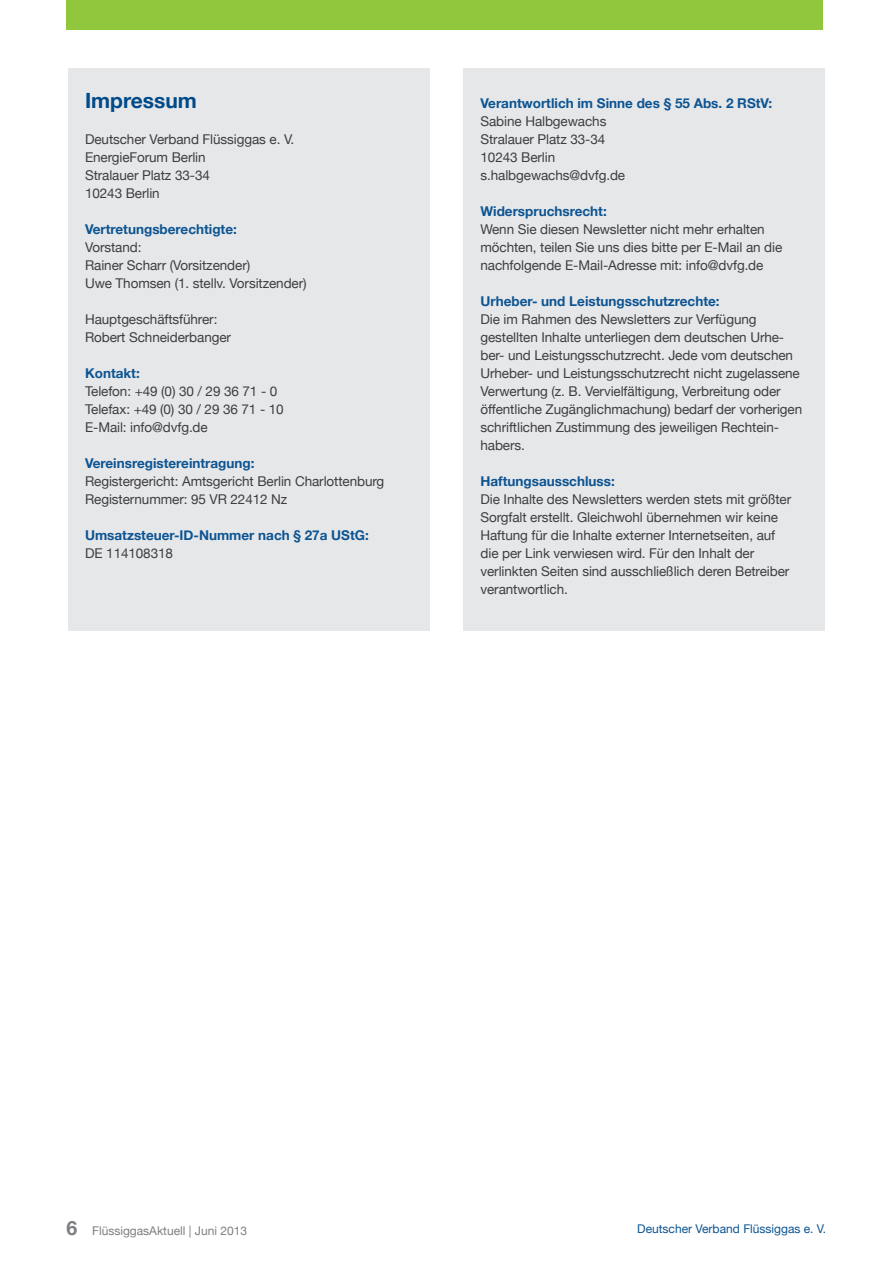
<style>
.page{position:relative;width:893px;height:1263px;background:#fff}
.page>*{position:absolute;margin:0;border:0;box-sizing:border-box;transform-origin:0 0}
.t1{font:700 21px "Helvetica Neue";color:#004a89}
.t2{font:13.5px/18px "Helvetica Neue";letter-spacing:-.005em;color:#3e3e3f}
.t3{font:700 13.5px "Helvetica Neue";color:#0c5492}
.t4{font:12px "Helvetica Neue";color:#0c5492}
.t5{font:12px "Helvetica Neue";color:#7e7d81}
.s1{font-weight:700;font-size:19.5px}
</style>
<div class="page">
<div style="left:463px;top:68px;width:362px;height:562px;background:#e6e7e9"></div>
<div style="left:68px;top:68px;width:361px;height:562px;background:#e6e7e9"></div>
<div style="left:67px;top:0;width:756px;height:30px;background:#90c73d"></div>
<h1 class="t1" style="left:85px;top:88px;width:113px">Impressum</h1>
<p class="t2" style="left:85px;top:130px;width:211px">Deutscher Verband Flüssiggas e. V.<br>EnergieForum Berlin<br>Stralauer Platz 33-34<br>10243 Berlin</p>
<p class="t3" style="left:85px;top:221px;width:153px">Vertretungsberechtigte:</p>
<p class="t2" style="left:85px;top:238px;width:223px">Vorstand:<br>Rainer Scharr (Vorsitzender)<br>Uwe Thomsen (1. stellv. Vorsitzender)</p>
<p class="t2" style="left:85px;top:310px;width:148px">Hauptgeschäftsführer:<br>Robert Schneiderbanger</p>
<p class="t3" style="left:85px;top:365px;width:56px">Kontakt:</p>
<p class="t2" style="left:85px;top:382px;width:200px">Telefon: +49 (0) 30 / 29 36 71 - 0<br>Telefax: +49 (0) 30 / 29 36 71 - 10<br>E-Mail: info@dvfg.de</p>
<p class="t3" style="left:85px;top:455px;width:171px">Vereinsregistereintragung:</p>
<p class="t2" style="left:85px;top:472px;width:301px">Registergericht: Amtsgericht Berlin Charlottenburg<br>Registernummer: 95 VR 22412 Nz</p>
<p class="t3" style="left:85px;top:527px;width:285px">Umsatzsteuer-ID-Nummer nach § 27a UStG:</p>
<p class="t2" style="left:85px;top:544px;width:90px">DE 114108318</p>
<p class="t3" style="left:480px;top:95px;width:293px">Verantwortlich im Sinne des § 55 Abs. 2 RStV:</p>
<p class="t2" style="left:480px;top:112px;width:146px">Sabine Halbgewachs<br>Stralauer Platz 33-34<br>10243 Berlin s.halbgewachs@dvfg.de</p>
<p class="t3" style="left:480px;top:203px;width:128px">Widerspruchsrecht:</p>
<p class="t2" style="left:480px;top:220px;width:303px">Wenn Sie diesen Newsletter nicht mehr erhalten möchten, teilen Sie uns dies bitte per E-Mail an die nachfolgende E-Mail-Adresse mit: info@dvfg.de</p>
<p class="t3" style="left:480px;top:293px;width:241px">Urheber- und Leistungsschutzrechte:</p>
<p class="t2" style="left:480px;top:310px;width:323px">Die im Rahmen des Newsletters zur Verfügung gestellten Inhalte unterliegen dem deutschen Urhe&shy;ber- und Leistungsschutzrecht. Jede vom deutschen Urheber- und Leistungsschutzrecht nicht zugelassene Verwertung (z. B. Vervielfältigung, Verbreitung oder öffentliche Zugänglichmachung) bedarf der vorherigen schriftlichen Zustimmung des jeweiligen Rechtein&shy;habers.</p>
<p class="t3" style="left:480px;top:473px;width:136px">Haftungsausschluss:</p>
<p class="t2" style="left:480px;top:490px;width:312px">Die Inhalte des Newsletters werden stets mit größter Sorgfalt erstellt. Gleichwohl übernehmen wir keine Haftung für die Inhalte externer Internetseiten, auf die per Link verwiesen wird. Für den Inhalt der verlinkten Seiten sind ausschließlich deren Betreiber verantwortlich.</p>
<p class="t5" style="left:66px;top:1224px;width:182px"><span class="s1">6</span> FlüssiggasAktuell | Juni 2013</p>
<p class="t4" style="left:637px;top:1221px;width:190px">Deutscher Verband Flüssiggas e. V.</p>
</div>
